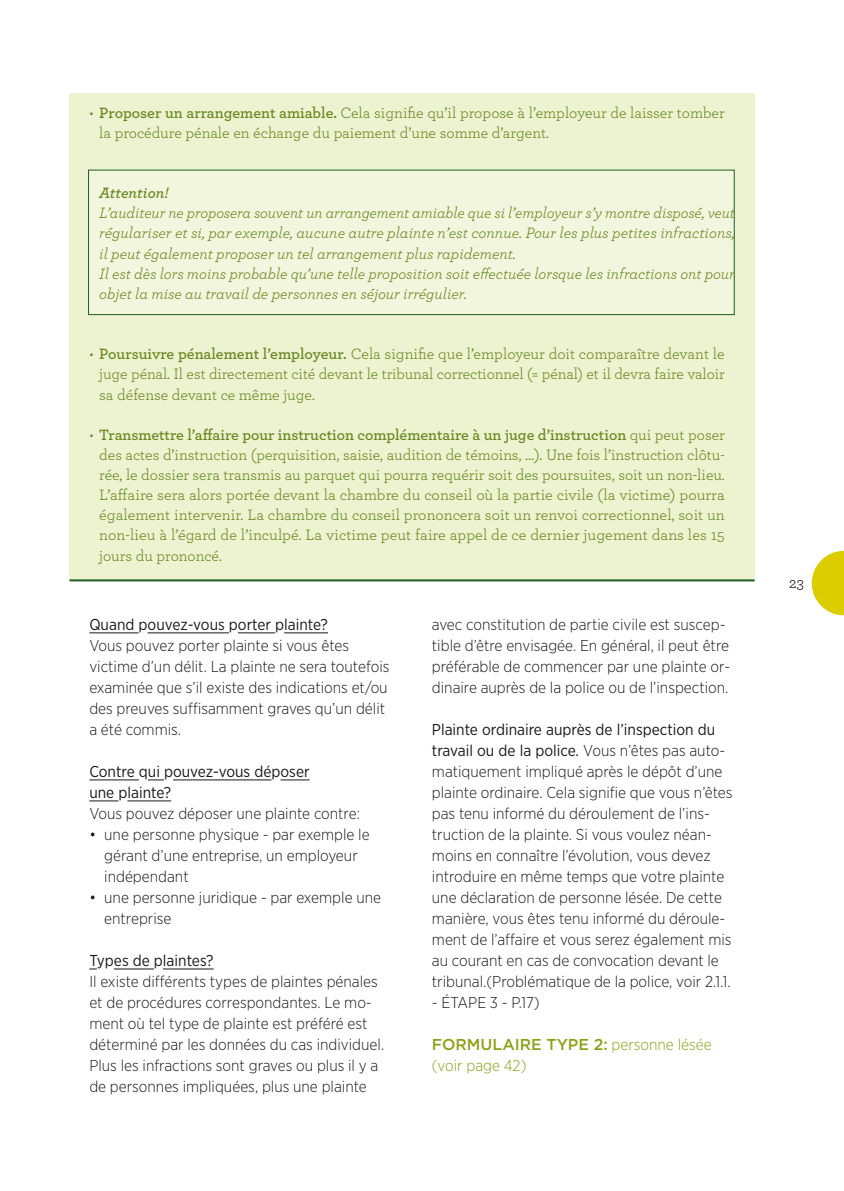
<style>
.page{position:relative;width:844px;height:1191px;background:#fff}
.page>*{position:absolute;margin:0;border:0;box-sizing:border-box;transform-origin:0 0}
.t1{font:300 15.75px/21px "Gotham Narrow";color:#1a171c}
.t2{font:15.75px/20.1px "Archer";color:#69871f;text-align:justify}
.t3{font:italic 15.75px/20.1px "Archer";color:#69871f}
.t4{font:15.75px/21px "Gotham Narrow";color:#1a171c}
.t5{font:300 15.75px "Gotham Narrow";color:#8ca017}
.t6{font:500 15.75px "Gotham";color:#8ca017}
.t7{font:italic 600 15.75px "Archer";color:#69871f}
.t8{font:15.75px "Archer";color:#1a171c}
.s1{font-weight:600}
.s2{font-weight:400}
.s3{font-family:"Gotham";font-weight:500}
</style>
<div class="page">
<div style="left:69px;top:93px;width:685px;height:487px;background:#edf2d0"></div>
<div style="left:88px;top:170px;width:646px;height:145px;background:#f3f6de;border:1px solid #296427"></div>
<hr style="left:89px;top:632px;width:49px;height:1px;background:#1a171c">
<hr style="left:147px;top:632px;width:82px;height:1px;background:#1a171c">
<hr style="left:238px;top:632px;width:37px;height:1px;background:#1a171c">
<hr style="left:284px;top:632px;width:44px;height:1px;background:#1a171c">
<hr style="left:89px;top:779px;width:50px;height:1px;background:#1a171c">
<svg style="left:148px;top:779px;width:16px;height:1px"></svg>
<hr style="left:173px;top:779px;width:98px;height:1px;background:#1a171c">
<svg style="left:280px;top:779px;width:29px;height:1px"></svg>
<svg style="left:89px;top:800px;width:29px;height:1px"></svg>
<hr style="left:127px;top:800px;width:44px;height:1px;background:#1a171c">
<hr style="left:114px;top:968px;width:40px;height:1px;background:#1a171c">
<hr style="left:163px;top:968px;width:50px;height:1px;background:#1a171c">
<hr style="left:69px;top:579px;width:685px;height:2px;background:#296427">
<svg style="left:811px;top:551px;width:32px;height:64px"></svg>
<p class="t2" style="left:99px;top:102px;width:626px;text-indent:-10px">• <span class="s1">Proposer un arrangement amiable.</span> Cela signifie qu’il propose à l’employeur de laisser tomber la procédure pénale en échange du paiement d’une somme d’argent.</p>
<p class="t7" style="left:99px;top:181px;width:71px">Attention!</p>
<p class="t3" style="left:99px;top:202px;width:637px">L’auditeur ne proposera souvent un arrangement amiable que si l’employeur s’y montre disposé, veut régulariser et si, par exemple, aucune autre plainte n’est connue. Pour les plus petites infractions, il peut également proposer un tel arrangement plus rapidement.<br>Il est dès lors moins probable qu’une telle proposition soit effectuée lorsque les infractions ont pour objet la mise au travail de personnes en séjour irrégulier.</p>
<p class="t2" style="left:99px;top:343px;width:626px;text-indent:-10px">• <span class="s1">Poursuivre pénalement l’employeur.</span> Cela signifie que l’employeur doit comparaître devant le juge pénal. Il est directement cité devant le tribunal correctionnel (= pénal) et il devra faire valoir sa défense devant ce même juge.</p>
<p class="t2" style="left:99px;top:424px;width:627px;text-indent:-10px">• <span class="s1">Transmettre l’affaire pour instruction complémentaire à un juge d’instruction</span> qui peut poser des actes d’instruction (perquisition, saisie, audition de témoins, …). Une fois l’instruction clôtu&shy;rée, le dossier sera transmis au parquet qui pourra requérir soit des poursuites, soit un non-lieu.<br>L’affaire sera alors portée devant la chambre du conseil où la partie civile (la victime) pourra également intervenir. La chambre du conseil prononcera soit un renvoi correctionnel, soit un non-lieu à l’égard de l’inculpé. La victime peut faire appel de ce dernier jugement dans les 15 jours du prononcé.</p>
<p class="t4" style="left:89px;top:614px;width:240px">Quand pouvez-vous porter plainte?</p>
<p class="t1" style="left:89px;top:635px;width:302px">Vous pouvez porter plainte si vous êtes victime d’un délit. La plainte ne sera toutefois examinée que s’il existe des indications et/ou des preuves suffisamment graves qu’un délit a été commis.</p>
<p class="t4" style="left:89px;top:761px;width:222px">Contre qui pouvez-vous déposer une plainte?</p>
<p class="t1" style="left:89px;top:803px;width:272px">Vous pouvez déposer une plainte contre:</p>
<p class="t1" style="left:104px;top:824px;width:267px;text-indent:-15px">• une personne physique - par exemple le gérant d’une entreprise, un employeur indépendant</p>
<p class="t1" style="left:104px;top:887px;width:278px;text-indent:-15px">• une personne juridique - par exemple une entreprise</p>
<p class="t4" style="left:89px;top:950px;width:126px">Types de plaintes?</p>
<p class="t1" style="left:89px;top:971px;width:294px">Il existe différents types de plaintes pénales et de procédures correspondantes. Le mo&shy;ment où tel type de plainte est préféré est déterminé par les données du cas individuel.<br>Plus les infractions sont graves ou plus il y a de personnes impliquées, plus une plainte</p>
<p class="t1" style="left:432px;top:614px;width:299px">avec constitution de partie civile est suscep&shy;tible d’être envisagée. En général, il peut être préférable de commencer par une plainte or&shy;dinaire auprès de la police ou de l’inspection.</p>
<p class="t1" style="left:432px;top:718px;width:302px"><span class="s2">Plainte ordinaire auprès de l’inspection du travail ou de la police.</span> Vous n’êtes pas auto&shy;matiquement impliqué après le dépôt d’une plainte ordinaire. Cela signifie que vous n’êtes pas tenu informé du déroulement de l’ins&shy;truction de la plainte. Si vous voulez néan&shy;moins en connaître l’évolution, vous devez introduire en même temps que votre plainte une déclaration de personne lésée. De cette manière, vous êtes tenu informé du déroule&shy;ment de l’affaire et vous serez également mis au courant en cas de convocation devant le tribunal.(Problématique de la police, voir 2.1.1.</p>
<p class="t1" style="left:432px;top:991px;width:109px">- éTAPE 3 - P.17)</p>
<p class="t6" style="left:432px;top:1034px;width:24px">FORMU</p>
<p class="t6" style="left:492px;top:1034px;width:21px">LAIRE</p>
<p class="t5" style="left:546px;top:1035px;width:167px"><span class="s3">TYPE 2:</span> personne lésée</p>
<p class="t5" style="left:432px;top:1056px;width:96px">(voir page 42)</p>
<p class="t8" style="left:789px;top:572px;width:17px">23</p>
</div>
